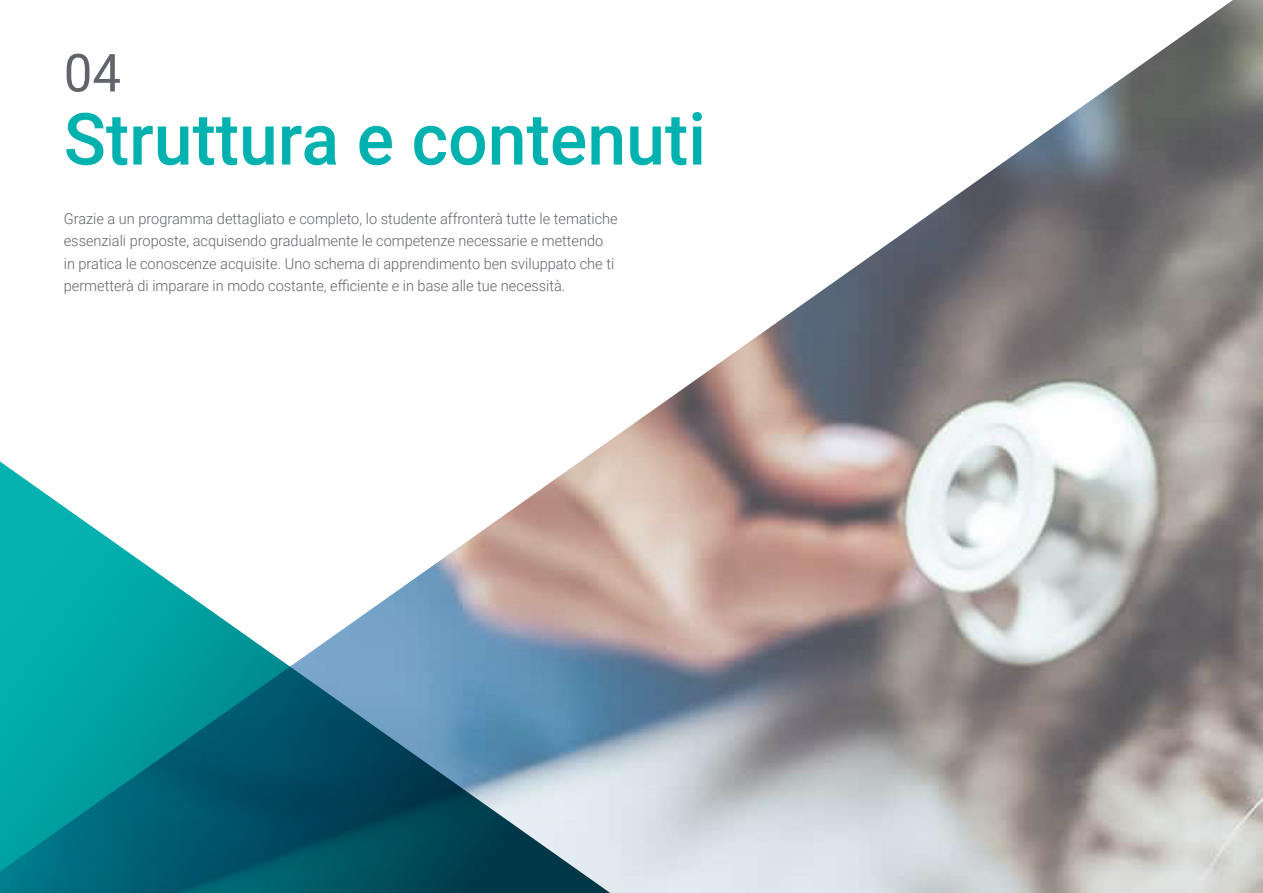
<style>
.page{position:relative;width:1263px;height:893px;background:#fff}
.page>*{position:absolute;margin:0;border:0;box-sizing:border-box;transform-origin:0 0}
.t1{font:500 72px "Roboto";color:#00b2af}
.t2{font:52.5px "Roboto";color:#61646a}
.t3{font:300 15px/22.5px "Roboto";color:#61646a}
</style>
<div class="page">
<img style="left:602px;top:0;width:661px;height:893px">
<svg style="left:0;top:446px;width:640px;height:447px"></svg>
<h2 class="t2" style="left:64px;top:36px;width:59px">04</h2>
<h1 class="t1" style="left:64px;top:89px;width:644px">Struttura e contenuti</h1>
<p class="t3" style="left:64px;top:207px;width:555px">Grazie a un programma dettagliato e completo, lo studente affronterà tutte le tematiche essenziali proposte, acquisendo gradualmente le competenze necessarie e mettendo in pratica le conoscenze acquisite. Uno schema di apprendimento ben sviluppato che ti permetterà di imparare in modo costante, efficiente e in base alle tue necessità.</p>
</div>
